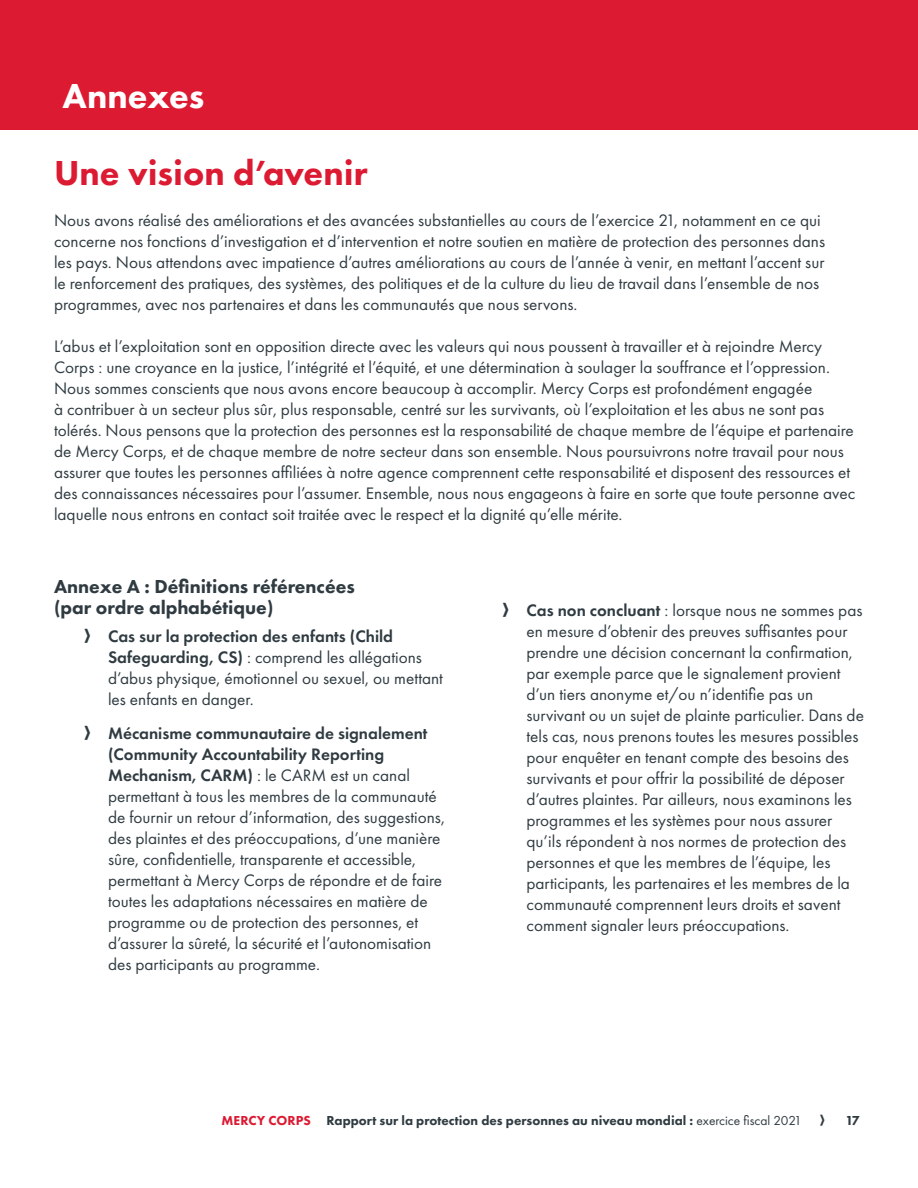
<style>
.page{position:relative;width:918px;height:1188px;background:#fff}
.page>*{position:absolute;margin:0;border:0;box-sizing:border-box;transform-origin:0 0}
.Body_Text{font:800 36px "Futura PT";color:#dc1a32}
.Heading_1{font:800 36px "Futura PT";color:#fff}
.Heading_4{font:800 19.5px/21px "Futura PT";color:#2f3b41}
.Body_Text-2{font:17.25px/21px "Futura PT";color:#2f3b41}
.t1{font:800 13.5px "Futura PT";color:#2f3b41}
.s1{font-weight:600}
.s2{color:#dc1a32}
.s3{font-weight:400}
</style>
<div class="page">
<div style="left:0;top:0;width:918px;height:130px;background:#dc1a32"></div>
<p class="Heading_1" style="left:63px;top:74px;width:143px">Annexes</p>
<p class="Body_Text" style="left:54px;top:151px;width:315px">Une vision d’avenir</p>
<p class="Body_Text-2" style="left:54px;top:210px;width:773px">Nous avons réalisé des améliorations et des avancées substantielles au cours de l’exercice 21, notamment en ce qui concerne nos fonctions d’investigation et d’intervention et notre soutien en matière de protection des personnes dans les pays. Nous attendons avec impatience d’autres améliorations au cours de l’année à venir, en mettant l’accent sur le renforcement des pratiques, des systèmes, des politiques et de la culture du lieu de travail dans l’ensemble de nos programmes, avec nos partenaires et dans les communautés que nous servons.</p>
<p class="Body_Text-2" style="left:54px;top:335px;width:803px">L’abus et l’exploitation sont en opposition directe avec les valeurs qui nous poussent à travailler et à rejoindre Mercy Corps : une croyance en la justice, l’intégrité et l’équité, et une détermination à soulager la souffrance et l’oppression.<br>Nous sommes conscients que nous avons encore beaucoup à accomplir. Mercy Corps est profondément engagée<br>à contribuer à un secteur plus sûr, plus responsable, centré sur les survivants, où l’exploitation et les abus ne sont pas tolérés. Nous pensons que la protection des personnes est la responsabilité de chaque membre de l’équipe et partenaire de Mercy Corps, et de chaque membre de notre secteur dans son ensemble. Nous poursuivrons notre travail pour nous assurer que toutes les personnes affiliées à notre agence comprennent cette responsabilité et disposent des ressources et des connaissances nécessaires pour l’assumer. Ensemble, nous nous engageons à faire en sorte que toute personne avec laquelle nous entrons en contact soit traitée avec le respect et la dignité qu’elle mérite.</p>
<p class="Heading_4" style="left:54px;top:576px;width:302px">Annexe A : Définitions référencées (par ordre alphabétique)</p>
<p class="Body_Text-2" style="left:108px;top:626px;width:336px"><span class="s1">Cas sur la protection des enfants (Child Safeguarding, CS)</span> : comprend les allégations d’abus physique, émotionnel ou sexuel, ou mettant les enfants en danger.</p>
<p class="Body_Text-2" style="left:108px;top:723px;width:338px"><span class="s1">Mécanisme communautaire de signalement (Community Accountability Reporting Mechanism, CARM)</span> : le CARM est un canal permettant à tous les membres de la communauté de fournir un retour d’information, des suggestions, des plaintes et des préoccupations, d’une manière sûre, confidentielle, transparente et accessible, permettant à Mercy Corps de répondre et de faire toutes les adaptations nécessaires en matière de programme ou de protection des personnes, et d’assurer la sûreté, la sécurité et l’autonomisation des participants au programme.</p>
<p class="Body_Text-2" style="left:526px;top:599px;width:339px"><span class="s1">Cas non concluant</span> : lorsque nous ne sommes pas en mesure d’obtenir des preuves suffisantes pour prendre une décision concernant la confirmation, par exemple parce que le signalement provient d’un tiers anonyme et/ou n’identifie pas un survivant ou un sujet de plainte particulier. Dans de tels cas, nous prenons toutes les mesures possibles pour enquêter en tenant compte des besoins des survivants et pour offrir la possibilité de déposer d’autres plaintes. Par ailleurs, nous examinons les programmes et les systèmes pour nous assurer qu’ils répondent à nos normes de protection des personnes et que les membres de l’équipe, les participants, les partenaires et les membres de la communauté comprennent leurs droits et savent comment signaler leurs préoccupations.</p>
<p class="t1" style="left:222px;top:1112px;width:582px"><span class="s2">MERCY CORPS</span> Rapport sur la protection des personnes au niveau mondial : <span class="s3">exercice fiscal 2021</span></p>
<p class="t1" style="left:845px;top:1112px;width:16px">17</p>
</div>
